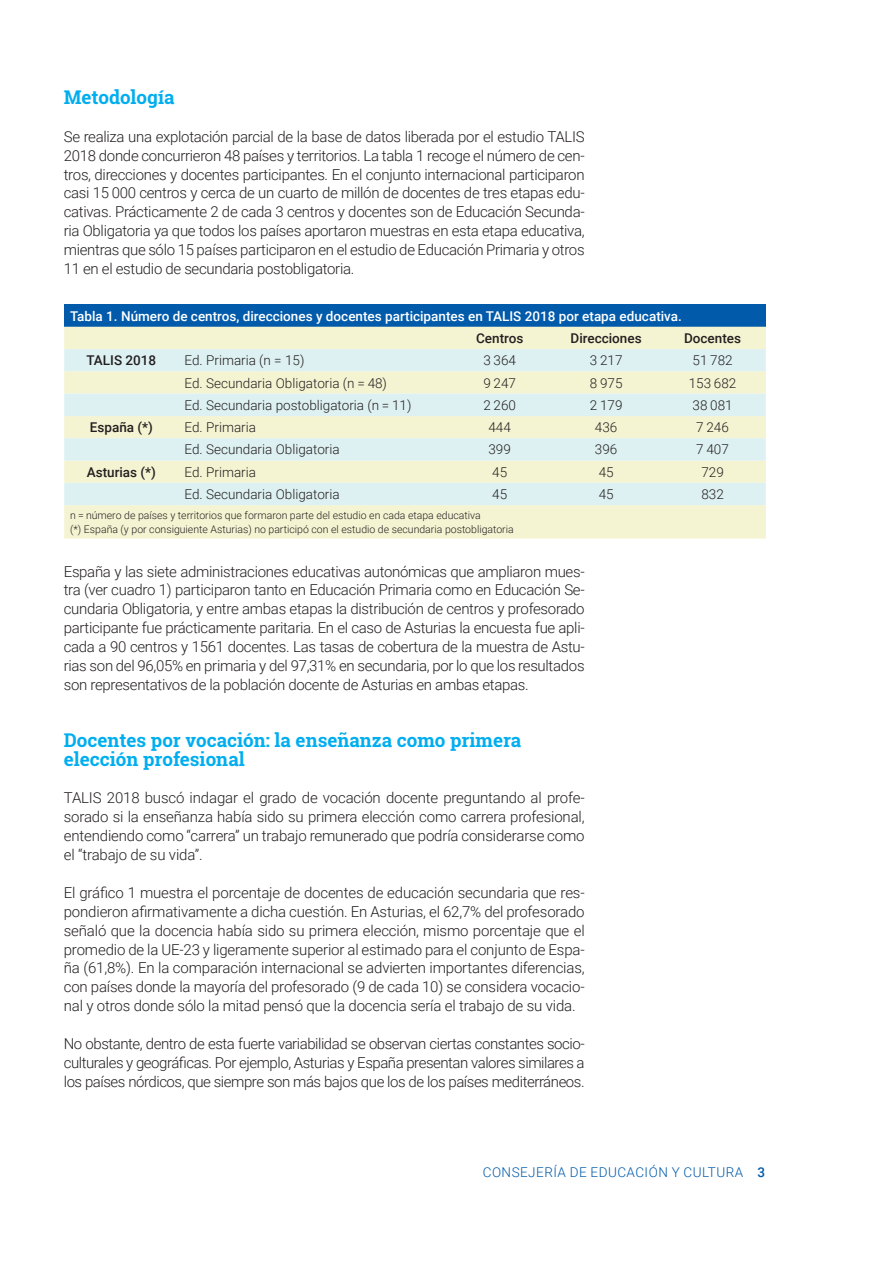
<style>
.page{position:relative;width:893px;height:1263px;background:#fff}
.page>*{position:absolute;margin:0;border:0;box-sizing:border-box;transform-origin:0 0}
.ladillo{font:700 18.9px/18.9px "Roboto Slab";color:#00aeef}
.t1{font:300 15px/18.9px "Roboto";letter-spacing:-.02em;color:#231f20;text-align:justify}
.tabla_texto{font:300 13.5px "Roboto";color:#231f20}
.tabla_titulo{font:500 13.5px "Roboto";color:#fff}
.tabla_texto-2{font:500 13.5px "Roboto";color:#231f20}
.t2{font:300 13.5px "Roboto";letter-spacing:.035em;color:#015aaa}
.tabla_fuente{font:300 10.5px "Roboto";color:#231f20}
.s1{font-weight:500}
</style>
<div class="page">
<div style="left:64px;top:305px;width:702px;height:22px;background:#015aaa"></div>
<div style="left:64px;top:327px;width:702px;height:211px;background:#f5f4d2"></div>
<svg style="left:64px;top:349px;width:702px;height:156px;background:#e8f2e4"></svg>
<p class="ladillo" style="left:64px;top:87px;width:112px">Metodología</p>
<p class="t1" style="left:64px;top:126px;width:522px">Se realiza una explotación parcial de la base de datos liberada por el estudio TALIS 2018 donde concurrieron 48 países y territorios. La tabla 1 recoge el número de cen&shy;tros, direcciones y docentes participantes. En el conjunto internacional participaron casi 15 000 centros y cerca de un cuarto de millón de docentes de tres etapas edu&shy;cativas. Prácticamente 2 de cada 3 centros y docentes son de Educación Secunda&shy;ria Obligatoria ya que todos los países aportaron muestras en esta etapa educativa, mientras que sólo 15 países participaron en el estudio de Educación Primaria y otros 11 en el estudio de secundaria postobligatoria.</p>
<p class="tabla_titulo" style="left:70px;top:306px;width:613px">Tabla 1. Número de centros, direcciones y docentes participantes en TALIS 2018 por etapa educativa.</p>
<p class="tabla_texto-2" style="left:476px;top:329px;width:49px">Centros</p>
<p class="tabla_texto-2" style="left:571px;top:329px;width:73px">Direcciones</p>
<p class="tabla_texto-2" style="left:684px;top:329px;width:59px">Docentes</p>
<p class="tabla_texto-2" style="left:87px;top:351px;width:71px">TALIS 2018</p>
<p class="tabla_texto" style="left:185px;top:351px;width:121px">Ed. Primaria (n = 15)</p>
<p class="tabla_texto" style="left:483px;top:351px;width:34px">3 364</p>
<p class="tabla_texto" style="left:590px;top:351px;width:34px">3 217</p>
<p class="tabla_texto" style="left:692px;top:351px;width:42px">51 782</p>
<p class="tabla_texto" style="left:185px;top:373px;width:204px">Ed. Secundaria Obligatoria (n = 48)</p>
<p class="tabla_texto" style="left:483px;top:373px;width:34px">9 247</p>
<p class="tabla_texto" style="left:590px;top:373px;width:34px">8 975</p>
<p class="tabla_texto" style="left:689px;top:373px;width:49px">153 682</p>
<p class="tabla_texto" style="left:185px;top:396px;width:228px">Ed. Secundaria postobligatoria (n = 11)</p>
<p class="tabla_texto" style="left:483px;top:396px;width:34px">2 260</p>
<p class="tabla_texto" style="left:590px;top:396px;width:34px">2 179</p>
<p class="tabla_texto" style="left:692px;top:396px;width:42px">38 081</p>
<p class="tabla_texto-2" style="left:90px;top:418px;width:65px">España (*)</p>
<p class="tabla_texto" style="left:185px;top:418px;width:73px">Ed. Primaria</p>
<p class="tabla_texto" style="left:488px;top:418px;width:24px">444</p>
<p class="tabla_texto" style="left:595px;top:418px;width:24px">436</p>
<p class="tabla_texto" style="left:696px;top:418px;width:34px">7 246</p>
<p class="tabla_texto" style="left:185px;top:440px;width:157px">Ed. Secundaria Obligatoria</p>
<p class="tabla_texto" style="left:488px;top:440px;width:24px">399</p>
<p class="tabla_texto" style="left:595px;top:440px;width:24px">396</p>
<p class="tabla_texto" style="left:696px;top:440px;width:34px">7 407</p>
<p class="tabla_texto-2" style="left:87px;top:462px;width:71px">Asturias (*)</p>
<p class="tabla_texto" style="left:185px;top:462px;width:73px">Ed. Primaria</p>
<p class="tabla_texto" style="left:492px;top:462px;width:16px">45</p>
<p class="tabla_texto" style="left:599px;top:462px;width:16px">45</p>
<p class="tabla_texto" style="left:701px;top:462px;width:24px">729</p>
<p class="tabla_texto" style="left:185px;top:485px;width:157px">Ed. Secundaria Obligatoria</p>
<p class="tabla_texto" style="left:492px;top:485px;width:16px">45</p>
<p class="tabla_texto" style="left:599px;top:485px;width:16px">45</p>
<p class="tabla_texto" style="left:701px;top:485px;width:24px">832</p>
<p class="tabla_fuente" style="left:70px;top:508px;width:412px">n = número de países y territorios que formaron parte del estudio en cada etapa educativa</p>
<p class="tabla_fuente" style="left:70px;top:521px;width:445px">(*) España (y por consiguiente Asturias) no participó con el estudio de secundaria postobligatoria</p>
<p class="t1" style="left:64px;top:561px;width:522px">España y las siete administraciones educativas autonómicas que ampliaron mues&shy;tra (ver cuadro 1) participaron tanto en Educación Primaria como en Educación Se&shy;cundaria Obligatoria, y entre ambas etapas la distribución de centros y profesorado participante fue prácticamente paritaria. En el caso de Asturias la encuesta fue apli&shy;cada a 90 centros y 1561 docentes. Las tasas de cobertura de la muestra de Astu&shy;rias son del 96,05% en primaria y del 97,31% en secundaria, por lo que los resultados son representativos de la población docente de Asturias en ambas etapas.</p>
<p class="ladillo" style="left:64px;top:730px;width:459px">Docentes por vocación: la enseñanza como primera elección profesional</p>
<p class="t1" style="left:64px;top:788px;width:522px">TALIS 2018 buscó indagar el grado de vocación docente preguntando al profe&shy;sorado si la enseñanza había sido su primera elección como carrera profesional, entendiendo como “carrera” un trabajo remunerado que podría considerarse como el “trabajo de su vida”.</p>
<p class="t1" style="left:64px;top:882px;width:522px">El gráfico 1 muestra el porcentaje de docentes de educación secundaria que res&shy;pondieron afirmativamente a dicha cuestión. En Asturias, el 62,7% del profesorado señaló que la docencia había sido su primera elección, mismo porcentaje que el promedio de la UE-23 y ligeramente superior al estimado para el conjunto de Espa&shy;ña (61,8%). En la comparación internacional se advierten importantes diferencias, con países donde la mayoría del profesorado (9 de cada 10) se considera vocacio&shy;nal y otros donde sólo la mitad pensó que la docencia sería el trabajo de su vida.</p>
<p class="t1" style="left:64px;top:1034px;width:522px">No obstante, dentro de esta fuerte variabilidad se observan ciertas constantes socio&shy;culturales y geográficas. Por ejemplo, Asturias y España presentan valores similares a los países nórdicos, que siempre son más bajos que los de los países mediterráneos.</p>
<p class="t2" style="left:483px;top:1163px;width:284px">CONSEJERÍA DE EDUCACIÓN Y CULTURA <span class="s1">3</span></p>
</div>
